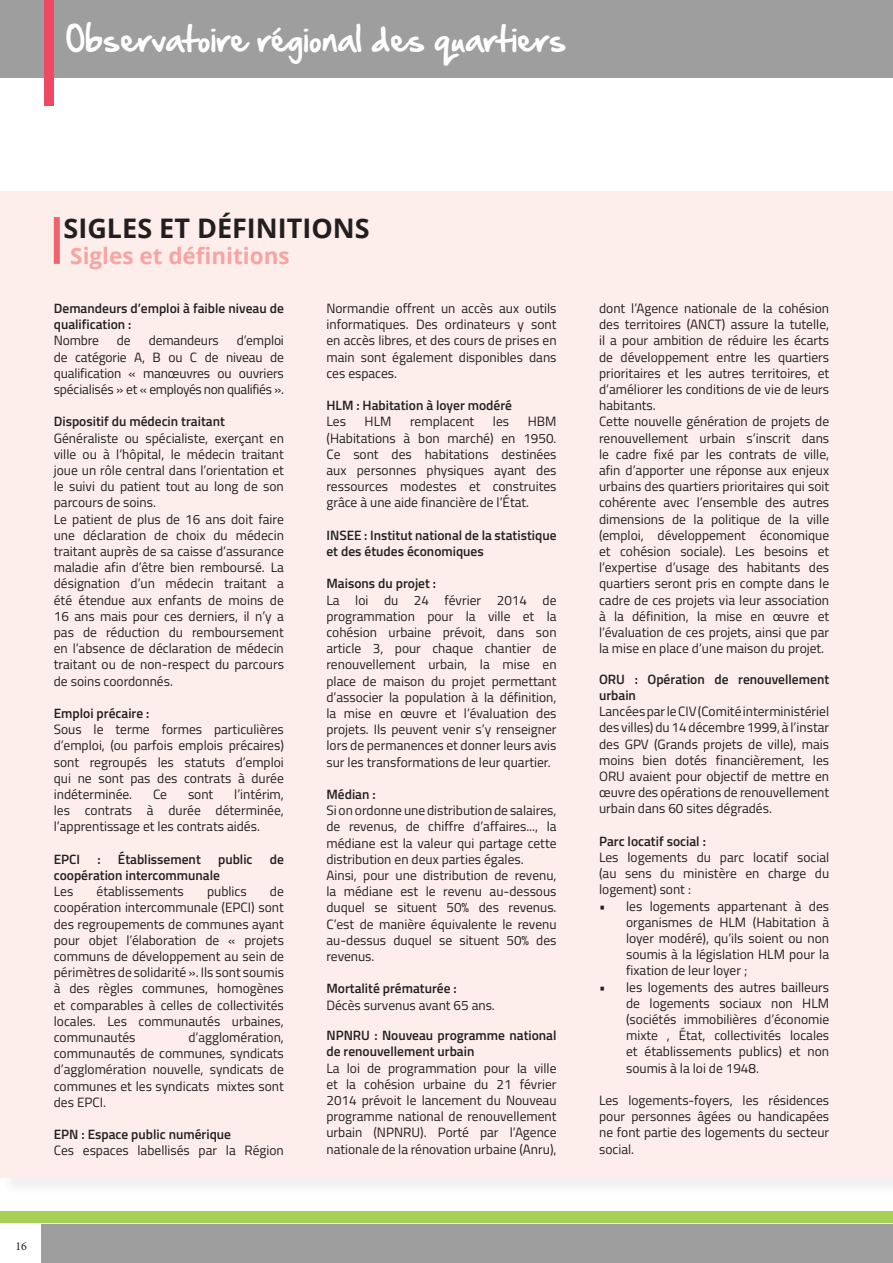
<style>
.page{position:relative;width:893px;height:1263px;background:#fff}
.page>*{position:absolute;margin:0;border:0;box-sizing:border-box;transform-origin:0 0}
.t1{font:30px "Hand Of Sean";color:#fff}
.En-tête_de_page_-_No{font:700 27px "Open Sans";color:#231f20}
.Texte_bleu_-_Aligner{font:700 22.5px "Open Sans";color:#f7a4a2}
.Texte_de_corps_de_pa{font:13.5px/16.2px "Titillium Web";color:#231f20;text-align:justify}
.Texte_de_corps_de_pa-2{font:600 13.5px/16.2px "Titillium Web";color:#231f20}
.t2{font:12px "Minion Pro";color:#231f20}
</style>
<div class="page">
<div style="left:0;top:0;width:893px;height:77px;background:#9f9e9f"></div>
<div style="left:42px;top:1224px;width:851px;height:39px;background:#9f9e9f"></div>
<div style="left:0;top:1212px;width:893px;height:11px;background:#a8d054"></div>
<div style="left:44px;top:0;width:10px;height:105px;background:#ef4862"></div>
<div style="left:0;top:191px;width:893px;height:986px;background:#fdeeeb"></div>
<div style="left:54px;top:217px;width:6px;height:47px;background:#f0636e"></div>
<h1 class="t1" style="left:66px;top:12px;width:502px">Observatoire régional des quartiers</h1>
<p class="En-tête_de_page_-_No" style="left:64px;top:209px;width:308px">SIGLES ET DÉFINITIONS</p>
<p class="Texte_bleu_-_Aligner" style="left:70px;top:240px;width:221px">Sigles et définitions</p>
<p class="Texte_de_corps_de_pa-2" style="left:54px;top:299px;width:232px">Demandeurs d’emploi à faible niveau de qualification :</p>
<p class="Texte_de_corps_de_pa" style="left:54px;top:332px;width:47px">Nombre</p>
<p class="Texte_de_corps_de_pa" style="left:117px;top:332px;width:15px">de</p>
<p class="Texte_de_corps_de_pa" style="left:149px;top:332px;width:72px">demandeurs</p>
<p class="Texte_de_corps_de_pa" style="left:326px;top:299px;width:232px">Normandie offrent un accès aux outils informatiques. Des ordinateurs y sont en accès libres, et des cours de prises en main sont également disponibles dans ces espaces.</p>
<p class="Texte_de_corps_de_pa-2" style="left:326px;top:397px;width:187px">HLM : Habitation à loyer modéré</p>
<p class="Texte_de_corps_de_pa" style="left:326px;top:413px;width:21px">Les</p>
<p class="Texte_de_corps_de_pa" style="left:365px;top:413px;width:28px">HLM</p>
<p class="Texte_de_corps_de_pa" style="left:410px;top:413px;width:66px">remplacent</p>
<p class="Texte_de_corps_de_pa" style="left:493px;top:413px;width:18px">les</p>
<p class="Texte_de_corps_de_pa" style="left:54px;top:332px;width:232px;text-indent:183px">d’emploi de catégorie A, B ou C de niveau de qualification « manœuvres ou ouvriers spécialisés » et « employés non qualifiés ».</p>
<p class="Texte_de_corps_de_pa-2" style="left:54px;top:413px;width:173px">Dispositif du médecin traitant</p>
<p class="Texte_de_corps_de_pa" style="left:54px;top:429px;width:232px">Généraliste ou spécialiste, exerçant en ville ou à l’hôpital, le médecin traitant joue un rôle central dans l’orientation et le suivi du patient tout au long de son parcours de soins.</p>
<p class="Texte_de_corps_de_pa" style="left:54px;top:510px;width:232px">Le patient de plus de 16 ans doit faire une déclaration de choix du médecin traitant auprès de sa caisse d’assurance maladie afin d’être bien remboursé. La désignation d’un médecin traitant a été étendue aux enfants de moins de 16 ans mais pour ces derniers, il n’y a pas de réduction du remboursement en l’absence de déclaration de médecin traitant ou de non-respect du parcours de soins coordonnés.</p>
<p class="Texte_de_corps_de_pa-2" style="left:54px;top:704px;width:97px">Emploi précaire :</p>
<p class="Texte_de_corps_de_pa" style="left:54px;top:721px;width:232px">Sous le terme formes particulières d’emploi, (ou parfois emplois précaires) sont regroupés les statuts d’emploi qui ne sont pas des contrats à durée indéterminée.</p>
<p class="Texte_de_corps_de_pa" style="left:326px;top:413px;width:232px;text-indent:201px">HBM (Habitations à bon marché) en 1950.<br>Ce sont des habitations destinées aux personnes physiques ayant des ressources modestes et construites grâce à une aide financière de l’État.</p>
<p class="Texte_de_corps_de_pa-2" style="left:326px;top:526px;width:232px">INSEE : Institut national de la statistique et des études économiques</p>
<p class="Texte_de_corps_de_pa-2" style="left:326px;top:575px;width:111px">Maisons du projet :</p>
<p class="Texte_de_corps_de_pa" style="left:326px;top:591px;width:232px">La loi du 24 février 2014 de programmation pour la ville et la cohésion urbaine prévoit, dans son article 3, pour chaque chantier de renouvellement urbain, la mise en place de maison du projet permettant d’associer la population à la définition, la mise en œuvre et l’évaluation des projets. Ils peuvent venir s’y renseigner lors de permanences et donner leurs avis sur les transformations de leur quartier.</p>
<p class="Texte_de_corps_de_pa-2" style="left:326px;top:785px;width:51px">Médian :</p>
<p class="Texte_de_corps_de_pa" style="left:326px;top:802px;width:232px">Si on ordonne une distribution de salaires, de revenus, de chiffre d’affaires..., la médiane est la valeur qui partage cette distribution en deux parties égales.</p>
<p class="Texte_de_corps_de_pa" style="left:326px;top:866px;width:232px">Ainsi, pour une distribution de revenu, la médiane est le revenu au-dessous duquel se situent 50% des revenus.<br>C’est de manière équivalente le revenu au-dessus duquel se situent 50% des revenus.</p>
<p class="Texte_de_corps_de_pa-2" style="left:326px;top:980px;width:132px">Mortalité prématurée :</p>
<p class="Texte_de_corps_de_pa" style="left:326px;top:996px;width:170px">Décès survenus avant 65 ans.</p>
<p class="Texte_de_corps_de_pa-2" style="left:326px;top:1027px;width:232px">NPNRU : Nouveau programme national de renouvellement urbain</p>
<p class="Texte_de_corps_de_pa" style="left:326px;top:1059px;width:232px">La loi de programmation pour la ville et la cohésion urbaine du 21 février 2014 prévoit le lancement du Nouveau programme national de renouvellement urbain (NPNRU). Porté par l’Agence nationale de la rénovation urbaine (Anru),</p>
<p class="Texte_de_corps_de_pa" style="left:54px;top:785px;width:232px;text-indent:180px">l’intérim, les contrats à durée déterminée, l’apprentissage et les contrats aidés.</p>
<p class="Texte_de_corps_de_pa-2" style="left:54px;top:850px;width:28px">EPCI</p>
<p class="Texte_de_corps_de_pa-2" style="left:97px;top:850px;width:5px">:</p>
<p class="Texte_de_corps_de_pa-2" style="left:118px;top:850px;width:84px">Établissement</p>
<p class="Texte_de_corps_de_pa-2" style="left:218px;top:850px;width:36px">public</p>
<p class="Texte_de_corps_de_pa-2" style="left:270px;top:850px;width:16px">de</p>
<p class="Texte_de_corps_de_pa-2" style="left:54px;top:866px;width:168px">coopération intercommunale</p>
<p class="Texte_de_corps_de_pa" style="left:54px;top:883px;width:21px">Les</p>
<p class="Texte_de_corps_de_pa" style="left:97px;top:883px;width:89px">établissements</p>
<p class="Texte_de_corps_de_pa" style="left:207px;top:883px;width:41px">publics</p>
<p class="Texte_de_corps_de_pa" style="left:153px;top:785px;width:16px">Ce</p>
<p class="Texte_de_corps_de_pa" style="left:188px;top:785px;width:27px">sont</p>
<p class="Texte_de_corps_de_pa" style="left:54px;top:883px;width:232px;text-indent:216px">de coopération intercommunale (EPCI) sont des regroupements de communes ayant pour objet l’élaboration de « projets communs de développement au sein de périmètres de solidarité ». Ils sont soumis à des règles communes, homogènes et comparables à celles de collectivités locales. Les communautés urbaines, communautés</p>
<p class="Texte_de_corps_de_pa" style="left:54px;top:1028px;width:232px;text-indent:135px">d’agglomération, communautés de communes, syndicats d’agglomération nouvelle, syndicats de communes et les syndicats mixtes sont des EPCI.</p>
<p class="Texte_de_corps_de_pa-2" style="left:54px;top:1126px;width:179px">EPN : Espace public numérique</p>
<p class="Texte_de_corps_de_pa" style="left:54px;top:1142px;width:232px">Ces espaces labellisés par la Région</p>
<p class="t2" style="left:16px;top:1238px;width:13px">16</p>
<p class="Texte_de_corps_de_pa" style="left:599px;top:299px;width:232px">dont l’Agence nationale de la cohésion des territoires (ANCT) assure la tutelle, il a pour ambition de réduire les écarts de développement entre les quartiers prioritaires et les autres territoires, et d’améliorer les conditions de vie de leurs habitants.</p>
<p class="Texte_de_corps_de_pa" style="left:599px;top:413px;width:232px">Cette nouvelle génération de projets de renouvellement urbain s’inscrit dans le cadre fixé par les contrats de ville, afin d’apporter une réponse aux enjeux urbains des quartiers prioritaires qui soit cohérente avec l’ensemble des autres dimensions de la politique de la ville (emploi, développement économique et cohésion sociale). Les besoins et l’expertise d’usage des habitants des quartiers seront pris en compte dans le cadre de ces projets via leur association à la définition, la mise en œuvre et l’évaluation de ces projets, ainsi que par la mise en place d’une maison du projet.</p>
<p class="Texte_de_corps_de_pa-2" style="left:599px;top:670px;width:232px">ORU : Opération de renouvellement urbain</p>
<p class="Texte_de_corps_de_pa" style="left:599px;top:703px;width:232px">Lancées par le CIV (Comité interministériel des villes) du 14 décembre 1999, à l’instar des GPV (Grands projets de ville), mais moins bien dotés financièrement, les ORU avaient pour objectif de mettre en œuvre des opérations de renouvellement urbain dans 60 sites dégradés.</p>
<p class="Texte_de_corps_de_pa-2" style="left:599px;top:832px;width:108px">Parc locatif social :</p>
<p class="Texte_de_corps_de_pa" style="left:599px;top:848px;width:232px">Les logements du parc locatif social (au sens du ministère en charge du logement) sont :</p>
<p class="Texte_de_corps_de_pa" style="left:626px;top:897px;width:205px;text-indent:-27px">• les logements appartenant à des organismes de HLM (Habitation à loyer modéré), qu’ils soient ou non soumis à la législation HLM pour la fixation de leur loyer ;</p>
<p class="Texte_de_corps_de_pa" style="left:626px;top:978px;width:205px;text-indent:-27px">• les logements des autres bailleurs de logements sociaux non HLM (sociétés immobilières d’économie mixte , État, collectivités locales et établissements publics) et non soumis à la loi de 1948.</p>
<p class="Texte_de_corps_de_pa" style="left:599px;top:1091px;width:232px">Les logements-foyers, les résidences pour personnes âgées ou handicapées ne font partie des logements du secteur social.</p>
</div>
